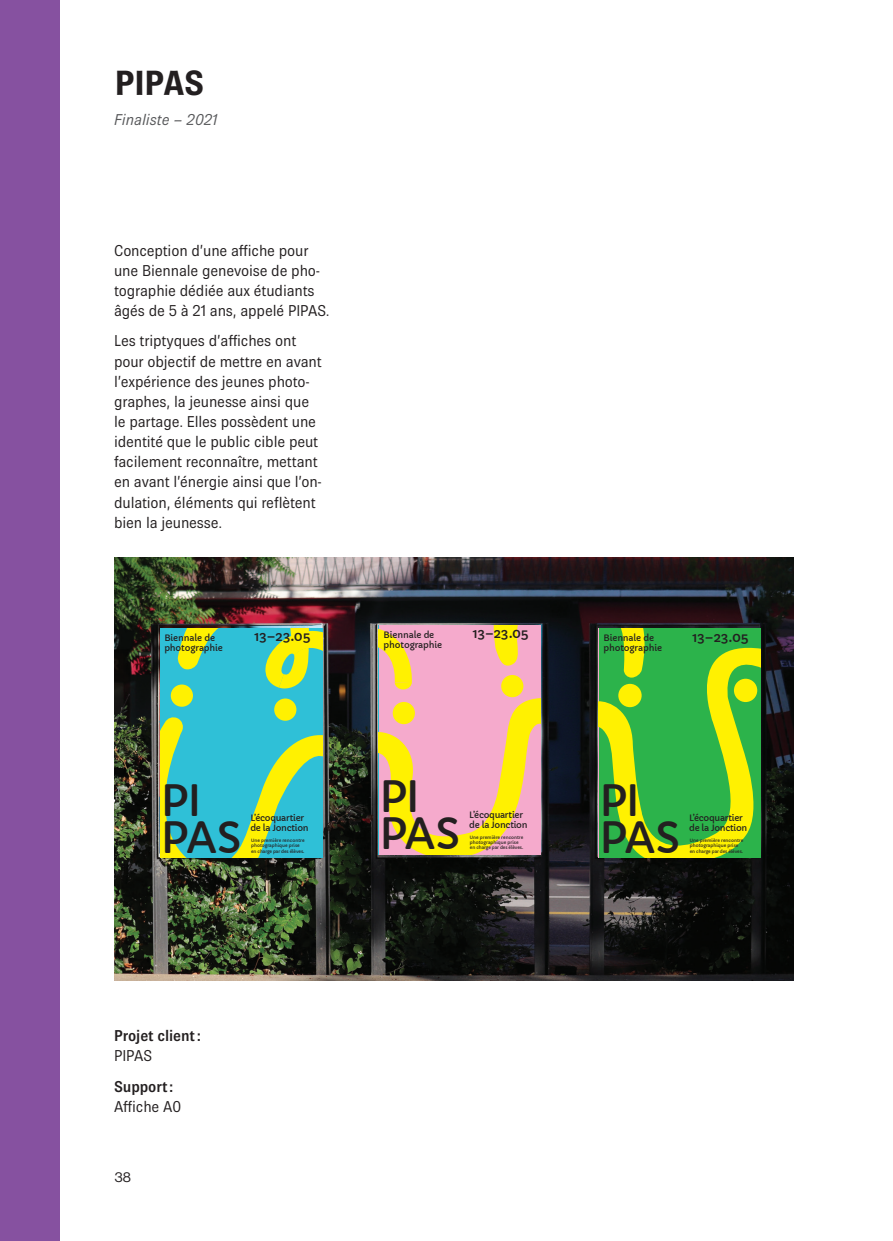
<style>
.page{position:relative;width:893px;height:1241px;background:#fff}
.page>*{position:absolute;margin:0;border:0;box-sizing:border-box;transform-origin:0 0}
.t1{font:42.35px/36.9px "Capriola";letter-spacing:-.03em;color:#231f20}
.Titre{font:700 35px "Brown Pro";letter-spacing:-.015em;color:#231f20}
.Txt_courant{font:15.75px/20.1px "Brown Pro";letter-spacing:-.01em;color:#231f20}
.Infos_titre{font:600 15.75px/20.1px "Brown Pro";letter-spacing:-.01em;color:#231f20}
.Infos_titre-2{font:15.75px/20.1px "Brown Pro";letter-spacing:-.01em;color:#231f20}
.Sous-titre{font:italic 15.75px "Brown Pro";color:#57585a}
.t2{font:14px "N Haas Grotesk DS Pro 55 Rg";color:#231f20}
.t3{font:13.47px "Capriola";letter-spacing:-.04em;color:#231f20}
.t4{font:8.58px/10.2px "Capriola";letter-spacing:-.02em;color:#231f20}
.t5{font:4.38px/5.2px "Capriola";color:#231f20}
.s1{font-weight:400}
.s2{font-weight:600}
</style>
<div class="page">
<div style="left:0;top:0;width:60px;height:1240px;background:#8651a0"></div>
<img style="left:114px;top:558px;width:680px;height:422px">
<svg style="left:161px;top:628px;width:162px;height:229px;background:#5fcba5"></svg>
<svg style="left:379px;top:625px;width:162px;height:229px;background:#f7bc96"></svg>
<svg style="left:599px;top:628px;width:162px;height:229px;background:#6bc534"></svg>
<p class="Titre" style="left:115px;top:63px;width:91px">PIPAS</p>
<p class="Sous-titre" style="left:114px;top:111px;width:105px">Finaliste – 2021</p>
<p class="Txt_courant" style="left:114px;top:240px;width:217px">Conception d’une affiche pour une Biennale genevoise de pho&shy;tographie dédiée aux étudiants âgés de 5 à 21 ans, appelé PIPAS.</p>
<p class="Txt_courant" style="left:114px;top:331px;width:209px">Les triptyques d’affiches ont pour objectif de mettre en avant l’expérience des jeunes photo&shy;graphes, la jeunesse ainsi que le partage. Elles possèdent une identité que le public cible peut facilement reconnaître, mettant en avant l’énergie ainsi que l’on&shy;dulation, éléments qui reflètent bien la jeunesse.</p>
<p class="t4" style="left:164px;top:632px;width:60px">Biennale de photographie</p>
<p class="t3" style="left:254px;top:627px;width:57px">13–23.05</p>
<h1 class="t1" style="left:161px;top:782px;width:83px">PI<br>PAS</h1>
<p class="t4" style="left:250px;top:812px;width:60px">L’écoquartier de la Jonction</p>
<p class="t5" style="left:251px;top:838px;width:55px">Une première rencontre photographique prise en charge par des élèves.</p>
<p class="t4" style="left:384px;top:629px;width:60px">Biennale de photographie</p>
<p class="t3" style="left:472px;top:624px;width:57px">13–23.05</p>
<h1 class="t1" style="left:379px;top:779px;width:83px">PI<br>PAS</h1>
<p class="t4" style="left:469px;top:809px;width:60px">L’écoquartier de la Jonction</p>
<p class="t5" style="left:470px;top:834px;width:55px">Une première rencontre photographique prise en charge par des élèves.</p>
<p class="Infos_titre" style="left:114px;top:1025px;width:88px">Projet client:<br><span class="s1">PIPAS</span></p>
<p class="Infos_titre-2" style="left:114px;top:1075px;width:69px"><span class="s2">Support:<br></span>Affiche A0</p>
<p class="t2" style="left:115px;top:1168px;width:18px">38</p>
<p class="t4" style="left:603px;top:632px;width:60px">Biennale de photographie</p>
<p class="t3" style="left:692px;top:629px;width:57px">13–23.05</p>
<h1 class="t1" style="left:599px;top:782px;width:83px">PI<br>PAS</h1>
<p class="t4" style="left:689px;top:812px;width:60px">L’écoquartier de la Jonction</p>
<p class="t5" style="left:690px;top:837px;width:55px">Une première rencontre photographique prise en charge par des élèves.</p>
</div>
